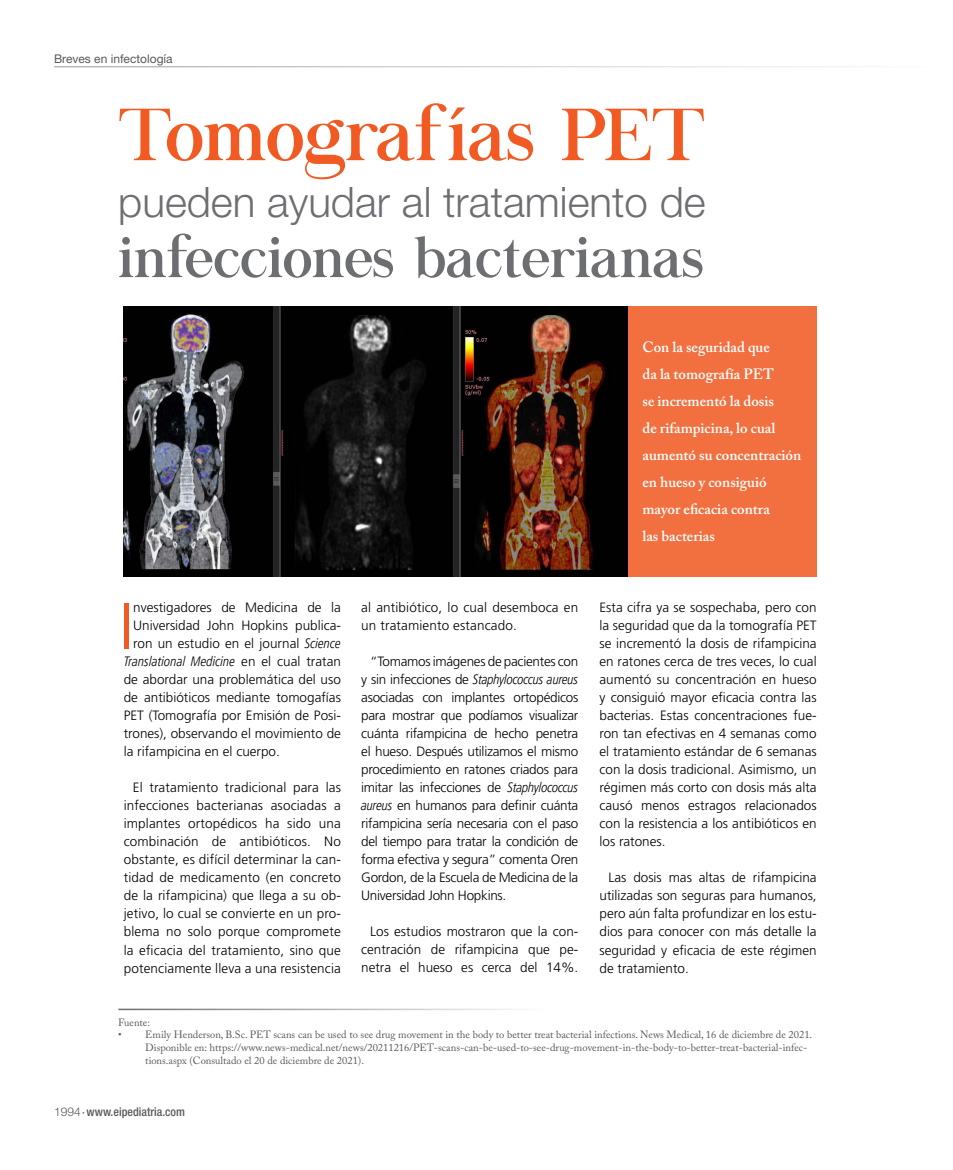
<style>
.page{position:relative;width:953px;height:1170px;background:#fff}
.page>*{position:absolute;margin:0;border:0;box-sizing:border-box;transform-origin:0 0}
.t1{font:72.45px "Chapaza";color:#f15a22}
.t2{font:300 65.1px "Frutiger LT Std";color:#f15a22}
.t3{font:55.35px "Chapaza";color:#6d6e71}
.t4{font:300 42px "Helvetica Neue LT Std";color:#6d6e71}
.t5{font:600 14.85px/27px "Adobe Caslon Pro";color:#fff}
.t6{font:300 13.5px/18px "Frutiger LT Std";color:#000;text-align:justify}
.t7{font:13.5px "Frutiger LTW04 48 Light Cond It";letter-spacing:-.02em;color:#000}
.t8{font:13.5px "Frutiger LTW04 48 Light Cond It";color:#000}
.t9{font:300 13.5px "Frutiger LT Std";letter-spacing:-.02em;color:#000}
.t10{font:500 condensed 12px "Helvetica Neue LT Std";color:#58595b}
.t11{font:12px "Helvetica Neue LT Std";color:#58595b}
.t12{font:10.5px/12.6px "Adobe Caslon Pro";color:#58595b}
.s1{font-family:"Frutiger LTW04 48 Light Cond It";font-weight:400}
.s2{font-family:"Frutiger LT Std";font-weight:300}
.s3{font-weight:300;font-stretch:normal}
.s4{font-family:"Minion Pro";font-weight:400;font-stretch:normal}
</style>
<div class="page">
<hr style="left:54px;top:66px;width:898px;height:1px;background:#939598">
<hr style="left:118px;top:1008px;width:426px;height:2px;background:#6d6e71">
<div style="left:627px;top:306px;width:189px;height:270px;background:#f2703f"></div>
<img style="left:124px;top:306px;width:503px;height:270px">
<p class="t11" style="left:54px;top:51px;width:120px">Breves en infectología</p>
<h1 class="t1" style="left:118px;top:93px;width:588px">Tomografías PET</h1>
<h3 class="t4" style="left:118px;top:176px;width:588px">pueden ayudar al tratamiento de</h3>
<h3 class="t3" style="left:118px;top:225px;width:586px">infecciones bacterianas</h3>
<p class="t5" style="left:642px;top:333px;width:160px">Con la seguridad que<br>da la tomografía PET<br>se incrementó la dosis<br>de rifampicina, lo cual aumentó su concentración en hueso y consiguió mayor eficacia contra<br>las bacterias</p>
<h2 class="t2" style="left:119px;top:589px;width:16px">I</h2>
<p class="t6" style="left:133px;top:599px;width:209px">nvestigadores de Medicina de la Universidad John Hopkins publica&shy;ron un estudio en el journal <span class="s1">Science</span></p>
<p class="t8" style="left:124px;top:654px;width:219px">Translational Medicine <span class="s2">en el cual tratan</span></p>
<p class="t6" style="left:124px;top:671px;width:219px">de abordar una problemática del uso de antibióticos mediante tomogafías PET (Tomografía por Emisión de Posi&shy;trones), observando el movimiento de la rifampicina en el cuerpo.</p>
<p class="t6" style="left:124px;top:779px;width:219px;text-indent:9px">El tratamiento tradicional para las infecciones bacterianas asociadas a implantes ortopédicos ha sido una combinación de antibióticos. No obstante, es difícil determinar la can&shy;tidad de medicamento (en concreto de la rifampicina) que llega a su ob&shy;jetivo, lo cual se convierte en un pro&shy;blema no solo porque compromete la eficacia del tratamiento, sino que potenciamente lleva a una resistencia</p>
<p class="t6" style="left:361px;top:598px;width:219px">al antibiótico, lo cual desemboca en un tratamiento estancado.</p>
<p class="t9" style="left:370px;top:654px;width:210px">“Tomamos imágenes de pacientes con</p>
<p class="t7" style="left:361px;top:672px;width:219px"><span class="s2">y sin infecciones de</span> Staphylococcus aureus</p>
<p class="t6" style="left:361px;top:688px;width:219px">asociadas con implantes ortopédicos para mostrar que podíamos visualizar cuánta rifampicina de hecho penetra el hueso. Después utilizamos el mismo procedimiento en ratones criados para imitar las infecciones de <span class="s1">Staphylococcus aureus</span> en humanos para definir cuánta rifampicina sería necesaria con el paso del tiempo para tratar la condición de forma efectiva y segura” comenta Oren Gordon, de la Escuela de Medicina de la Universidad John Hopkins.</p>
<p class="t6" style="left:361px;top:922px;width:219px;text-indent:9px">Los estudios mostraron que la con&shy;centración de rifampicina que pe&shy;netra el hueso es cerca del 14%.</p>
<p class="t6" style="left:599px;top:599px;width:219px">Esta cifra ya se sospechaba, pero con la seguridad que da la tomografía PET se incrementó la dosis de rifampicina en ratones cerca de tres veces, lo cual aumentó su concentración en hueso y consiguió mayor eficacia contra las bacterias. Estas concentraciones fue&shy;ron tan efectivas en 4 semanas como el tratamiento estándar de 6 semanas con la dosis tradicional. Asimismo, un régimen más corto con dosis más alta causó menos estragos relacionados con la resistencia a los antibióticos en los ratones.</p>
<p class="t6" style="left:599px;top:868px;width:219px;text-indent:9px">Las dosis mas altas de rifampicina utilizadas son seguras para humanos, pero aún falta profundizar en los estu&shy;dios para conocer con más detalle la seguridad y eficacia de este régimen de tratamiento.</p>
<p class="t12" style="left:118px;top:1015px;width:33px">Fuente:</p>
<p class="t12" style="left:145px;top:1028px;width:668px;text-indent:-27px">• Emily Henderson, B.Sc. PET scans can be used to see drug movement in the body to better treat bacterial infections. News Medical, 16 de diciembre de 2021.<br>Disponible en: https://www.news-medical.net/news/20211216/PET-scans-can-be-used-to-see-drug-movement-in-the-body-to-better-treat-bacterial-infec&shy;tions.aspx (Consultado el 20 de diciembre de 2021).</p>
<p class="t10" style="left:54px;top:1104px;width:132px"><span class="s3">1994</span><span class="s4">·</span> www.eipediatria.com</p>
</div>
